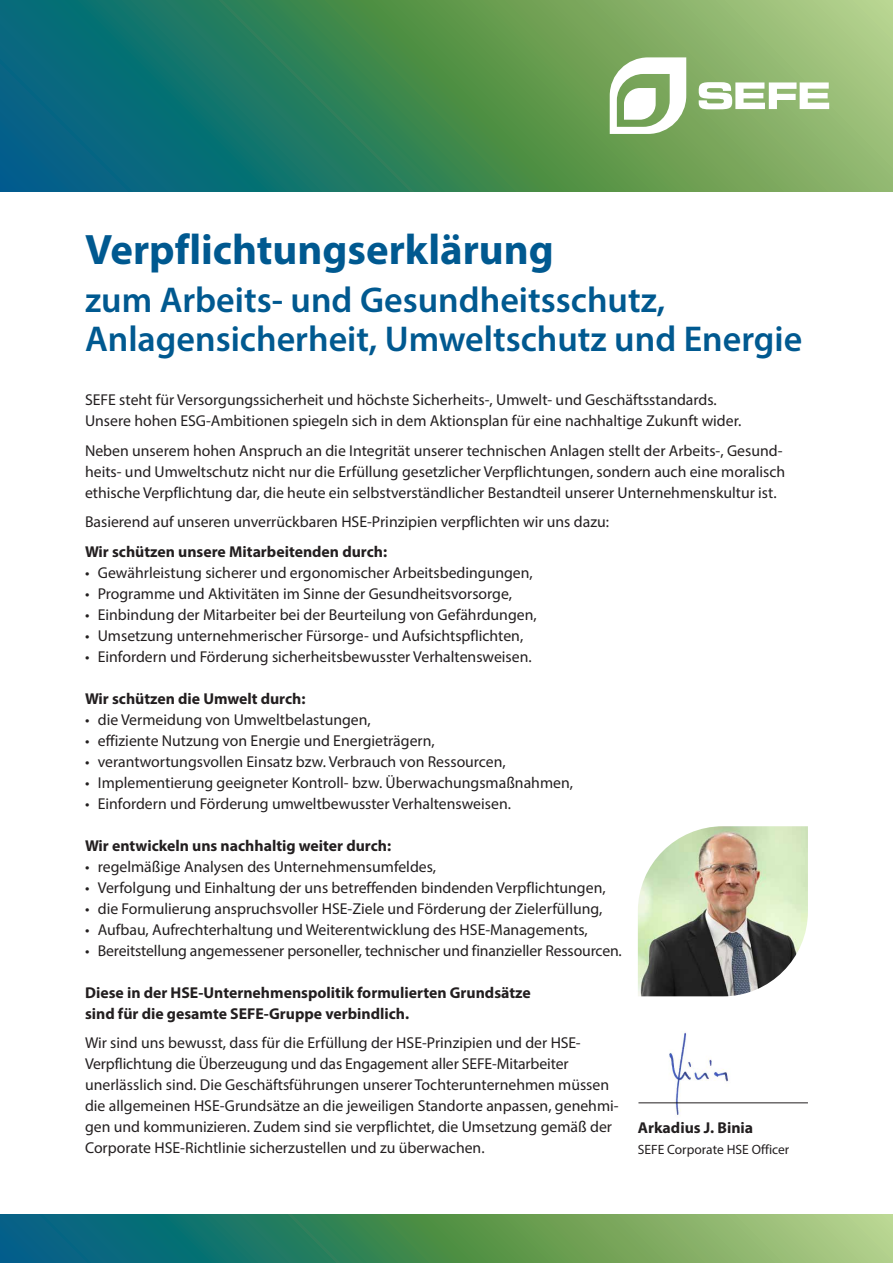
<style>
.page{position:relative;width:893px;height:1263px;background:#fff}
.page>*{position:absolute;margin:0;border:0;box-sizing:border-box;transform-origin:0 0}
.t1{font:700 42.75px "Myriad Pro";color:#005990}
.t2{font:600 36px/39px "Myriad Pro";color:#005990}
.t3{font:15.75px/21px "Myriad Pro";color:#231f20}
.t4{font:700 15.75px/21px "Myriad Pro";color:#231f20}
.t5{font:13.5px "Myriad Pro";color:#231f20}
</style>
<div class="page">
<svg style="left:0;top:0;width:893px;height:191px;background:#478e63"></svg>
<svg style="left:0;top:1215px;width:893px;height:48px;background:#4f9267"></svg>
<svg style="left:610px;top:57px;width:76px;height:77px"></svg>
<svg style="left:699px;top:82px;width:130px;height:27px"></svg>
<img style="left:638px;top:826px;width:170px;height:170px">
<hr style="left:638px;top:1102px;width:170px;height:1px;background:#231f20">
<img style="left:651px;top:1031px;width:105px;height:84px">
<h1 class="t1" style="left:85px;top:221px;width:470px">Verpflichtungserklärung</h1>
<h2 class="t2" style="left:85px;top:280px;width:719px">zum Arbeits- und Gesundheitsschutz,<br>Anlagensicherheit, Umweltschutz und Energie</h2>
<p class="t3" style="left:85px;top:389px;width:658px">SEFE steht für Versorgungssicherheit und höchste Sicherheits-, Umwelt- und Geschäftsstandards.<br>Unsere hohen ESG-Ambitionen spiegeln sich in dem Aktionsplan für eine nachhaltige Zukunft wider.</p>
<p class="t3" style="left:85px;top:440px;width:702px">Neben unserem hohen Anspruch an die Integrität unserer technischen Anlagen stellt der Arbeits-, Gesund&shy;heits- und Umweltschutz nicht nur die Erfüllung gesetzlicher Verpflichtungen, sondern auch eine moralisch ethische Verpflichtung dar, die heute ein selbstverständlicher Bestandteil unserer Unternehmenskultur ist.</p>
<p class="t3" style="left:85px;top:511px;width:525px">Basierend auf unseren unverrückbaren HSE-Prinzipien verpflichten wir uns dazu:</p>
<p class="t4" style="left:85px;top:541px;width:304px">Wir schützen unsere Mitarbeitenden durch:</p>
<p class="t3" style="left:85px;top:562px;width:449px">• Gewährleistung sicherer und ergonomischer Arbeitsbedingungen,</p>
<p class="t3" style="left:85px;top:583px;width:428px">• Programme und Aktivitäten im Sinne der Gesundheitsvorsorge,</p>
<p class="t3" style="left:85px;top:604px;width:453px">• Einbindung der Mitarbeiter bei der Beurteilung von Gefährdungen,</p>
<p class="t3" style="left:85px;top:625px;width:440px">• Umsetzung unternehmerischer Fürsorge- und Aufsichtspflichten,</p>
<p class="t3" style="left:85px;top:646px;width:448px">• Einfordern und Förderung sicherheitsbewusster Verhaltensweisen.</p>
<p class="t4" style="left:85px;top:688px;width:222px">Wir schützen die Umwelt durch:</p>
<p class="t3" style="left:85px;top:709px;width:287px">• die Vermeidung von Umweltbelastungen,</p>
<p class="t3" style="left:85px;top:730px;width:351px">• effiziente Nutzung von Energie und Energieträgern,</p>
<p class="t3" style="left:85px;top:751px;width:422px">• verantwortungsvollen Einsatz bzw. Verbrauch von Ressourcen,</p>
<p class="t3" style="left:85px;top:772px;width:489px">• Implementierung geeigneter Kontroll- bzw. Überwachungsmaßnahmen,</p>
<p class="t3" style="left:85px;top:793px;width:427px">• Einfordern und Förderung umweltbewusster Verhaltensweisen.</p>
<p class="t4" style="left:85px;top:835px;width:308px">Wir entwickeln uns nachhaltig weiter durch:</p>
<p class="t3" style="left:85px;top:856px;width:353px">• regelmäßige Analysen des Unternehmensumfeldes,</p>
<p class="t3" style="left:85px;top:877px;width:522px">• Verfolgung und Einhaltung der uns betreffenden bindenden Verpflichtungen,</p>
<p class="t3" style="left:85px;top:898px;width:519px">• die Formulierung anspruchsvoller HSE-Ziele und Förderung der Zielerfüllung,</p>
<p class="t3" style="left:85px;top:919px;width:504px">• Aufbau, Aufrechterhaltung und Weiterentwicklung des HSE-Managements,</p>
<p class="t3" style="left:85px;top:940px;width:538px">• Bereitstellung angemessener personeller, technischer und finanzieller Ressourcen.</p>
<p class="t4" style="left:85px;top:982px;width:447px">Diese in der HSE-Unternehmenspolitik formulierten Grundsätze sind für die gesamte SEFE-Gruppe verbindlich.</p>
<p class="t3" style="left:85px;top:1032px;width:535px">Wir sind uns bewusst, dass für die Erfüllung der HSE-Prinzipien und der HSE-Verpflichtung die Überzeugung und das Engagement aller SEFE-Mitarbeiter unerlässlich sind. Die Geschäftsführungen unserer Tochterunternehmen müssen die allgemeinen HSE-Grundsätze an die jeweiligen Standorte anpassen, genehmi&shy;gen und kommunizieren. Zudem sind sie verpflichtet, die Umsetzung gemäß der Corporate HSE-Richtlinie sicherzustellen und zu überwachen.</p>
<p class="t4" style="left:638px;top:1116px;width:117px">Arkadius J. Binia</p>
<p class="t5" style="left:638px;top:1141px;width:153px">SEFE Corporate HSE Officer</p>
</div>
